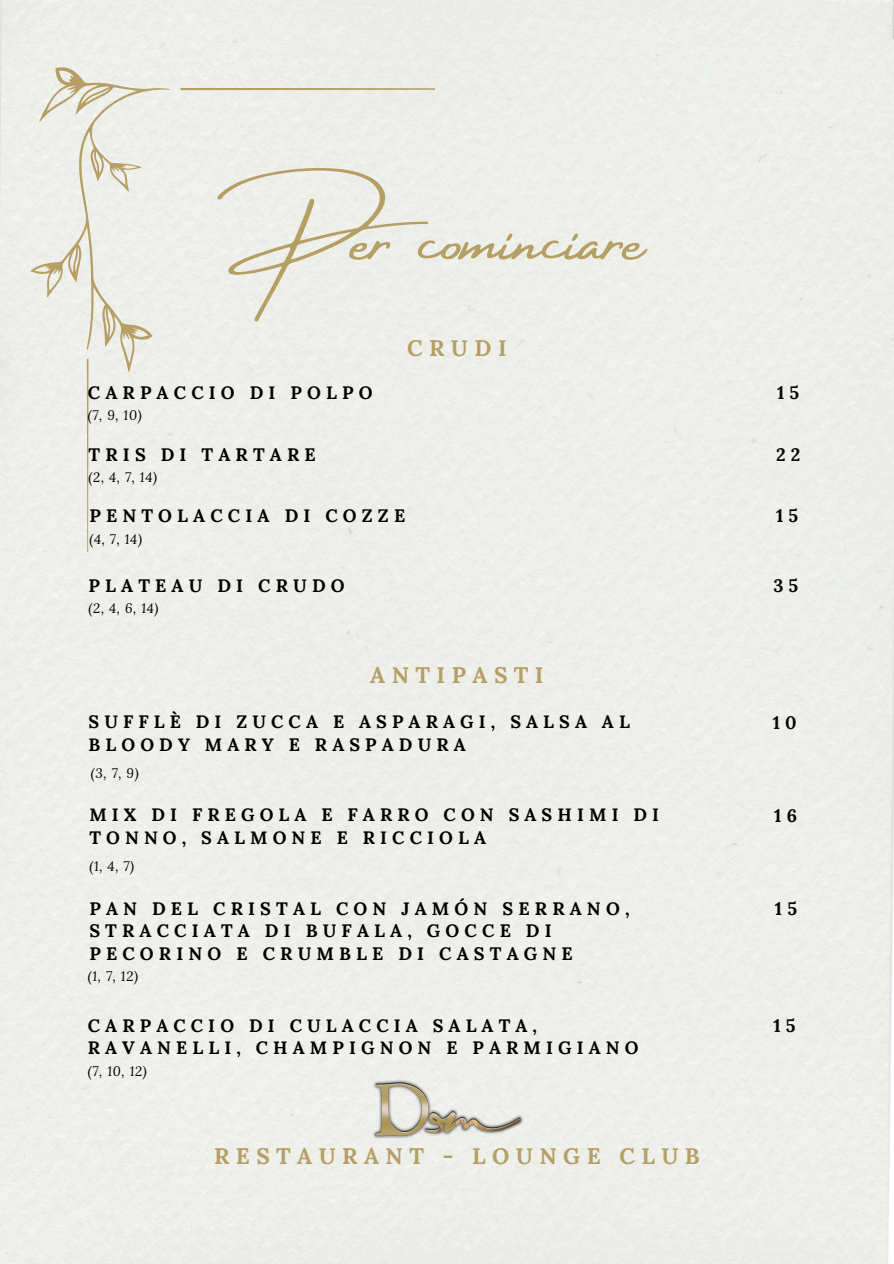
<style>
.page{position:relative;width:894px;height:1264px;background:#fff}
.page>*{position:absolute;margin:0;border:0;box-sizing:border-box;transform-origin:0 0}
.t1{font:75px "Amsterdam Four";color:#b69f65}
.t2{font:700 22.5px "Lora";letter-spacing:.285em;color:#b69f65}
.t3{font:700 18px "Lora";letter-spacing:.285em;color:#000}
.t4{font:700 18px "Lora";color:#070707}
.t5{font:700 17.85px "Lora";letter-spacing:.285em;color:#000}
.t6{font:italic 13.5px "Lora";letter-spacing:.05em;color:#000}
</style>
<div class="page">
<svg style="left:30px;top:67px;width:140px;height:305px;background:#e9e8df"></svg>
<div style="left:87px;top:359px;width:93px;height:192px;background:#eff0eb"></div>
<div style="left:180px;top:88px;width:254px;height:463px;background:#edefeb"></div>
<img style="left:359px;top:1072px;width:175px;height:76px">
<p class="t1" style="left:248px;top:198px;width:398px">Per cominciare</p>
<p class="t2" style="left:407px;top:334px;width:101px">CRUDI</p>
<p class="t3" style="left:88px;top:380px;width:286px">CARPACCIO DI POLPO</p>
<h3 class="t4" style="left:777px;top:380px;width:24px">1 5</h3>
<h3 class="t6" style="left:88px;top:406px;width:56px">(7, 9, 10)</h3>
<p class="t3" style="left:89px;top:442px;width:229px">TRIS DI TARTARE</p>
<p class="t4" style="left:775px;top:442px;width:26px">2 2</p>
<h3 class="t6" style="left:89px;top:468px;width:70px">(2, 4, 7, 14)</h3>
<h3 class="t3" style="left:89px;top:504px;width:317px">PENTOLACCIA DI COZZE</h3>
<h3 class="t4" style="left:775px;top:504px;width:24px">1 5</h3>
<p class="t6" style="left:89px;top:529px;width:54px">(4, 7, 14)</p>
<p class="t3" style="left:89px;top:573px;width:257px">PLATEAU DI CRUDO</p>
<h3 class="t4" style="left:773px;top:573px;width:26px">3 5</h3>
<h3 class="t6" style="left:89px;top:599px;width:71px">(2, 4, 6, 14)</h3>
<p class="t2" style="left:370px;top:660px;width:175px">ANTIPASTI</p>
<p class="t5" style="left:89px;top:710px;width:542px">SUFFLÈ DI ZUCCA E ASPARAGI, SALSA AL</p>
<p class="t5" style="left:89px;top:732px;width:378px">BLOODY MARY E RASPADURA</p>
<p class="t6" style="left:91px;top:763px;width:49px">(3, 7, 9)</p>
<p class="t5" style="left:89px;top:803px;width:571px">MIX DI FREGOLA E FARRO CON SASHIMI DI</p>
<h1 class="t5" style="left:89px;top:826px;width:398px">TONNO, SALMONE E RICCIOLA</h1>
<h3 class="t6" style="left:89px;top:856px;width:46px">(1, 4, 7)</h3>
<p class="t3" style="left:89px;top:896px;width:541px">PAN DEL CRISTAL CON JAMÓN SERRANO,</p>
<p class="t3" style="left:89px;top:919px;width:463px">STRACCIATA DI BUFALA, GOCCE DI</p>
<h3 class="t3" style="left:89px;top:941px;width:485px">PECORINO E CRUMBLE DI CASTAGNE</h3>
<h2 class="t6" style="left:88px;top:967px;width:52px">(1, 7, 12)</h2>
<p class="t5" style="left:88px;top:1013px;width:450px">CARPACCIO DI CULACCIA SALATA,</p>
<h3 class="t5" style="left:88px;top:1036px;width:552px">RAVANELLI, CHAMPIGNON E PARMIGIANO</h3>
<h3 class="t6" style="left:88px;top:1061px;width:61px">(7, 10, 12)</h3>
<h3 class="t2" style="left:214px;top:1141px;width:487px">RESTAURANT - LOUNGE CLUB</h3>
<h3 class="t4" style="left:772px;top:710px;width:25px">1 0</h3>
<h2 class="t4" style="left:774px;top:803px;width:24px">1 6</h2>
<p class="t4" style="left:774px;top:897px;width:24px">1 5</p>
<p class="t4" style="left:773px;top:1013px;width:24px">1 5</p>
</div>
